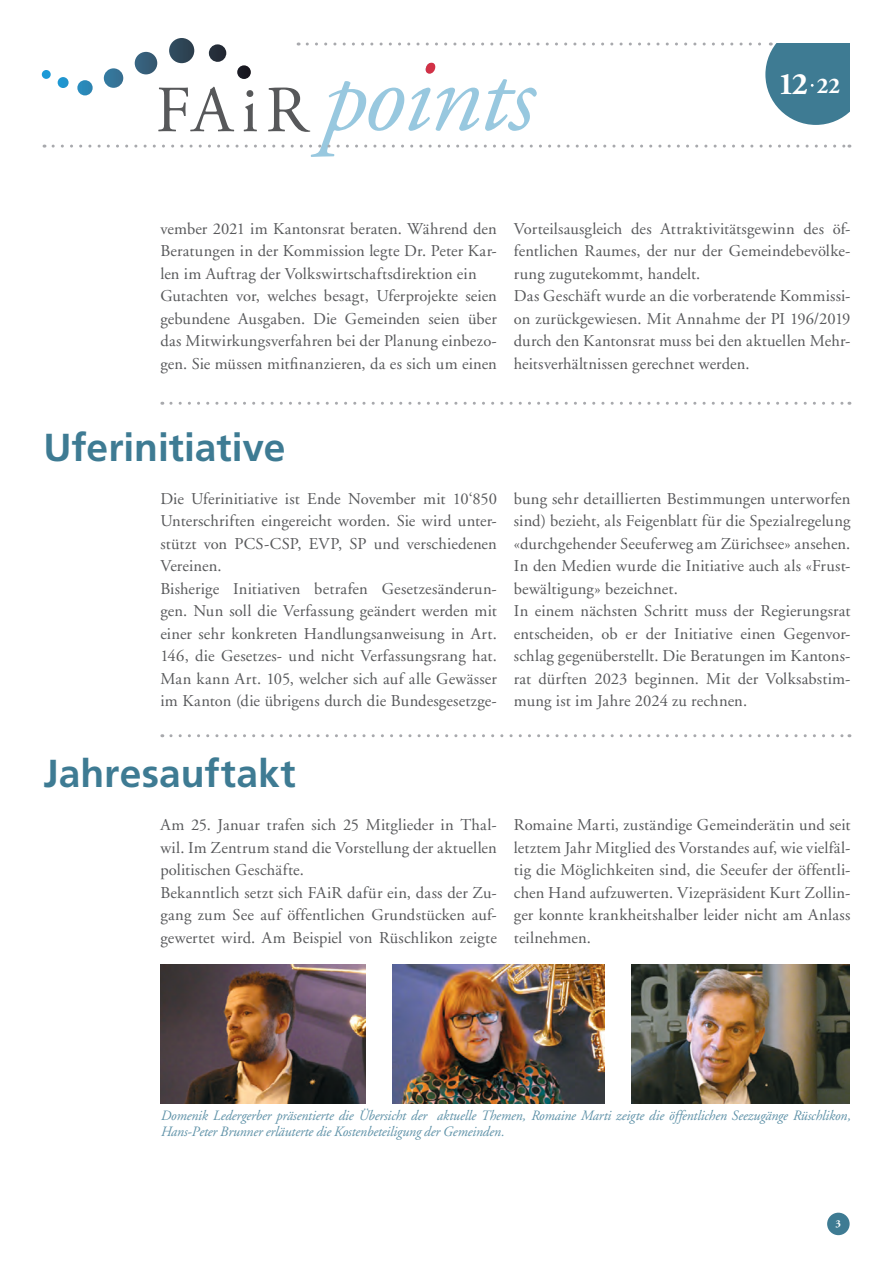
<style>
.page{position:relative;width:893px;height:1263px;background:#fff}
.page>*{position:absolute;margin:0;border:0;box-sizing:border-box;transform-origin:0 0}
.t1{font:italic 102.45px "Adobe Garamond";letter-spacing:-.02em;color:#98c8df}
.t2{font:700 39px "Frutiger";color:#3e7b93}
.t3{font:700 31.05px "Adobe Garamond";color:#fff}
.t4{font:16.5px/22.5px "Adobe Garamond";letter-spacing:.01em;color:#57585a}
.t5{font:italic 14.25px/16.5px "Adobe Garamond";letter-spacing:-.01em;color:#5f92a8}
.t6{font:700 10.5px "Adobe Garamond";color:#fff}
.s1{font-size:22.5px}
</style>
<div class="page">
<svg style="left:42px;top:38px;width:215px;height:93px"></svg>
<svg style="left:268px;top:88px;width:42px;height:44px"></svg>
<div style="left:426px;top:63px;width:9px;height:11px;background:#d23146;border-radius:4px"></div>
<svg style="left:53px;top:145px;width:797px;height:3px"></svg>
<svg style="left:307px;top:43px;width:464px;height:3px"></svg>
<div style="left:765px;top:24px;width:101px;height:101px;background:#3e7b93;border-radius:50%"></div>
<div style="left:774px;top:17px;width:109px;height:26px;background:#fff"></div>
<div style="left:850px;top:17px;width:40px;height:101px;background:#fff"></div>
<div style="left:827px;top:1213px;width:23px;height:22px;background:#3e7b93;border-radius:50%"></div>
<img style="left:160px;top:964px;width:205px;height:139px">
<img style="left:393px;top:964px;width:211px;height:139px">
<img style="left:632px;top:964px;width:218px;height:139px">
<svg style="left:171px;top:402px;width:679px;height:3px"></svg>
<svg style="left:171px;top:734px;width:679px;height:3px"></svg>
<h1 class="t1" style="left:318px;top:42px;width:214px">points</h1>
<h3 class="t3" style="left:778px;top:67px;width:64px">12 <span class="s1">22</span></h3>
<p class="t4" style="left:160px;top:218px;width:338px">vember 2021 im Kantonsrat beraten. Während den Beratungen in der Kommission legte Dr. Peter Kar&shy;len im Auftrag der Volkswirtschaftsdirektion ein Gutachten vor, welches besagt, Uferprojekte seien gebundene Ausgaben. Die Gemeinden seien über das Mitwirkungsverfahren bei der Planung einbezo&shy;gen. Sie müssen mitfinanzieren, da es sich um einen</p>
<p class="t4" style="left:514px;top:218px;width:338px">Vorteilsausgleich des Attraktivitätsgewinn des öf&shy;fentlichen Raumes, der nur der Gemeindebevölke&shy;rung zugutekommt, handelt.<br>Das Geschäft wurde an die vorberatende Kommissi&shy;on zurückgewiesen. Mit Annahme der PI 196/2019 durch den Kantonsrat muss bei den aktuellen Mehr&shy;heitsverhältnissen gerechnet werden.</p>
<h2 class="t2" style="left:43px;top:425px;width:244px">Uferinitiative</h2>
<p class="t4" style="left:160px;top:488px;width:338px">Die Uferinitiative ist Ende November mit 10‘850<br>Unterschriften eingereicht worden. Sie wird unter&shy;stützt von PCS-CSP, EVP, SP und verschiedenen Vereinen.<br>Bisherige Initiativen betrafen Gesetzesänderun&shy;gen. Nun soll die Verfassung geändert werden mit einer sehr konkreten Handlungsanweisung in Art.<br>146, die Gesetzes- und nicht Verfassungsrang hat.<br>Man kann Art. 105, welcher sich auf alle Gewässer im Kanton (die übrigens durch die Bundesgesetzge-</p>
<p class="t4" style="left:514px;top:488px;width:338px">bung sehr detaillierten Bestimmungen unterworfen sind) bezieht, als Feigenblatt für die Spezialregelung «durchgehender Seeuferweg am Zürichsee» ansehen.<br>In den Medien wurde die Initiative auch als «Frust&shy;bewältigung» bezeichnet.<br>In einem nächsten Schritt muss der Regierungsrat entscheiden, ob er der Initiative einen Gegenvor&shy;schlag gegenüberstellt. Die Beratungen im Kantons&shy;rat dürften 2023 beginnen. Mit der Volksabstim&shy;mung ist im Jahre 2024 zu rechnen.</p>
<h2 class="t2" style="left:43px;top:751px;width:254px">Jahresauftakt</h2>
<p class="t4" style="left:160px;top:814px;width:338px">Am 25. Januar trafen sich 25 Mitglieder in Thal&shy;wil. Im Zentrum stand die Vorstellung der aktuellen politischen Geschäfte.<br>Bekanntlich setzt sich FAiR dafür ein, dass der Zu&shy;gang zum See auf öffentlichen Grundstücken auf&shy;gewertet wird. Am Beispiel von Rüschlikon zeigte</p>
<p class="t4" style="left:514px;top:814px;width:338px;text-align:justify">Romaine Marti, zuständige Gemeinderätin und seit letztem Jahr Mitglied des Vorstandes auf, wie vielfäl&shy;tig die Möglichkeiten sind, die Seeufer der öffentli&shy;chen Hand aufzuwerten. Vizepräsident Kurt Zollin&shy;ger konnte krankheitshalber leider nicht am Anlass teilnehmen.</p>
<p class="t5" style="left:160px;top:1107px;width:692px">Domenik Ledergerber präsentierte die Übersicht der aktuelle Themen, Romaine Marti zeigte die öffentlichen Seezugänge Rüschlikon,<br>Hans-Peter Brunner erläuterte die Kostenbeteiligung der Gemeinden.</p>
<p class="t6" style="left:836px;top:1218px;width:7px">3</p>
</div>
